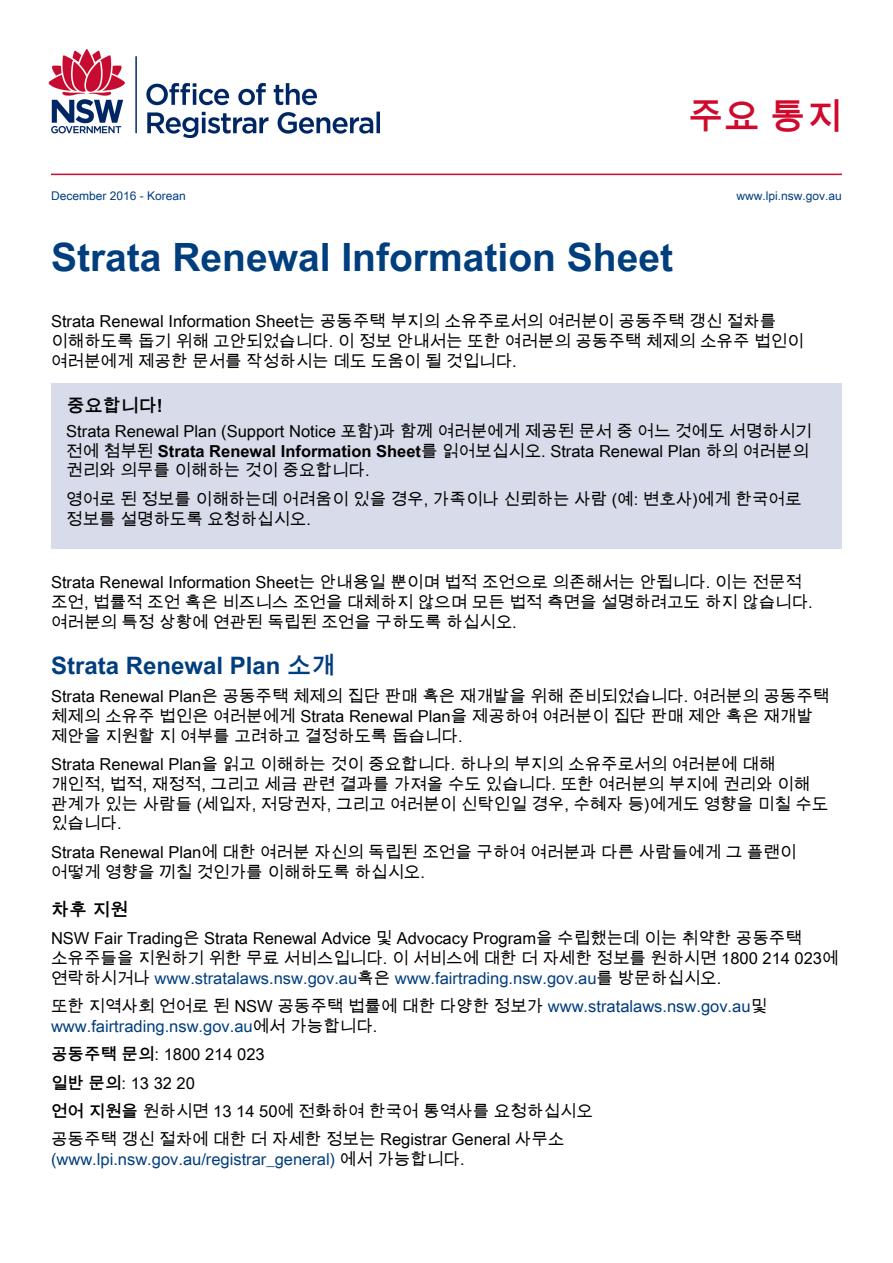
<style>
.page{position:relative;width:893px;height:1263px;background:#fff}
.page>*{position:absolute;margin:0;border:0;box-sizing:border-box;transform-origin:0 0}
.t1{font:700 39px "Arial Unicode MS";color:#003e7e}
.t2{font:700 36px "Arial Unicode MS";color:#d00a2c}
.t3{font:700 24px "Arial Unicode MS";color:#003e7e}
.t4{font:700 18px "Arial Unicode MS";color:#000}
.t5{font:16.5px/19.8px "Arial Unicode MS";color:#000}
.t6{font:16.5px/19.8px "Arial Unicode MS";color:#003e7e}
.t7{font:12px "Arial Unicode MS";color:#003e7e}
.s1{font-weight:700}
.s2{color:#003e7e}
.s3{color:#000}
</style>
<div class="page">
<img style="left:49px;top:50px;width:330px;height:87px">
<hr style="left:51px;top:174px;width:791px;height:1px;background:#d00a2c">
<div style="left:51px;top:384px;width:791px;height:165px;background:#d8dcea"></div>
<h2 class="t2" style="left:688px;top:90px;width:156px">주요 통지</h2>
<p class="t7" style="left:51px;top:187px;width:136px">December 2016 - Korean</p>
<h1 class="t1" style="left:51px;top:229px;width:623px">Strata Renewal Information Sheet</h1>
<p class="t7" style="left:737px;top:187px;width:107px">www.lpi.nsw.gov.au</p>
<p class="t5" style="left:51px;top:311px;width:754px">Strata Renewal Information Sheet는 공동주택 부지의 소유주로서의 여러분이 공동주택 갱신 절차를 이해하도록 돕기 위해 고안되었습니다 이. 정보 안내서는 또한 여러분의 공동주택 체제의 소유주 법인이 여러분에게 제공한 문서를 작성하시는 데도 도움이 될 것입니다.</p>
<p class="t4" style="left:67px;top:393px;width:97px">중요합니다!</p>
<p class="t5" style="left:66px;top:421px;width:747px">Strata Renewal Plan (Support Notice 포함 과) 함께 여러분에게 제공된 문서 중 어느 것에도 서명하시기 전에 첨부된 <span class="s1">Strata Renewal Information Sheet</span>를 읽어보십시오. Strata Renewal Plan 하의 여러분의 권리와 의무를 이해하는 것이 중요합니다.</p>
<p class="t5" style="left:66px;top:489px;width:737px">영어로 된 정보를 이해하는데 어려움이 있을 경우, 가족이나 신뢰하는 사람 (예: 변호사)에게 한국어로 정보를 설명하도록 요청하십시오.</p>
<p class="t5" style="left:51px;top:572px;width:763px">Strata Renewal Information Sheet는 안내용일 뿐이며 법적 조언으로 의존해서는 안됩니다. 이는 전문적 조언, 법률적 조언 혹은 비즈니스 조언을 대체하지 않으며 모든 법적 측면을 설명하려고도 하지 않습니다. 여러분의 특정 상황에 연관된 독립된 조언을 구하도록 하십시오.</p>
<h3 class="t3" style="left:51px;top:648px;width:286px">Strata Renewal Plan 소개</h3>
<p class="t5" style="left:51px;top:686px;width:780px">Strata Renewal Plan은 공동주택 체제의 집단 판매 혹은 재개발을 위해 준비되었습니다. 여러분의 공동주택 체제의 소유주 법인은 여러분에게 Strata Renewal Plan을 제공하여 여러분이 집단 판매 제안 혹은 재개발 제안을 지원할 지 여부를 고려하고 결정하도록 돕습니다.</p>
<p class="t5" style="left:51px;top:754px;width:779px">Strata Renewal Plan을 읽고 이해하는 것이 중요합니다. 하나의 부지의 소유주로서의 여러분에 대해 개인적, 법적, 재정적, 그리고 세금 관련 결과를 가져올 수도 있습니다. 또한 여러분의 부지에 권리와 이해 관계가 있는 사람들 (세입자, 저당권자, 그리고 여러분이 신탁인일 경우, 수혜자 등)에게도 영향을 미칠 수도 있습니다.</p>
<p class="t5" style="left:51px;top:842px;width:747px">Strata Renewal Plan에 대한 여러분 자신의 독립된 조언을 구하여 여러분과 다른 사람들에게 그 플랜이 어떻게 영향을 끼칠 것인가를 이해하도록 하십시오.</p>
<p class="t4" style="left:51px;top:896px;width:79px">차후 지원</p>
<p class="t5" style="left:51px;top:928px;width:789px">NSW Fair Trading은 Strata Renewal Advice 및 Advocacy Program을 수립했는데 이는 취약한 공동주택 소유주들을 지원하기 위한 무료 서비스입니다 이. 서비스에 대한 더 자세한 정보를 원하시면 1800 214 023에 연락하시거나 <span class="s2">www.stratalaws.nsw.gov.au</span>혹은 <span class="s2">www.fairtrading.nsw.gov.au</span>를 방문하십시오.</p>
<p class="t6" style="left:51px;top:996px;width:718px"><span class="s3">또한 지역사회 언어로 된 NSW 공동주택 법률에 대한 다양한 정보가</span> www.stratalaws.nsw.gov.au<span class="s3">및 </span>www.fairtrading.nsw.gov.au<span class="s3">에서 가능합니다.</span></p>
<p class="t5" style="left:51px;top:1040px;width:543px;line-height:28.3px"><span class="s1">공동주택 문의</span>: 1800 214 023<br><span class="s1">일반 문의</span>: 13 32 20<br><span class="s1">언어 지원을</span> 원하시면 13 14 50에 전화하여 한국어 통역사를 요청하십시오 공동주택 갱신 절차에 대한 더 자세한 정보는 Registrar General 사무소</p>
<p class="t6" style="left:51px;top:1149px;width:415px">(www.lpi.nsw.gov.au/registrar_general) <span class="s3">에서 가능합니다.</span></p>
</div>
